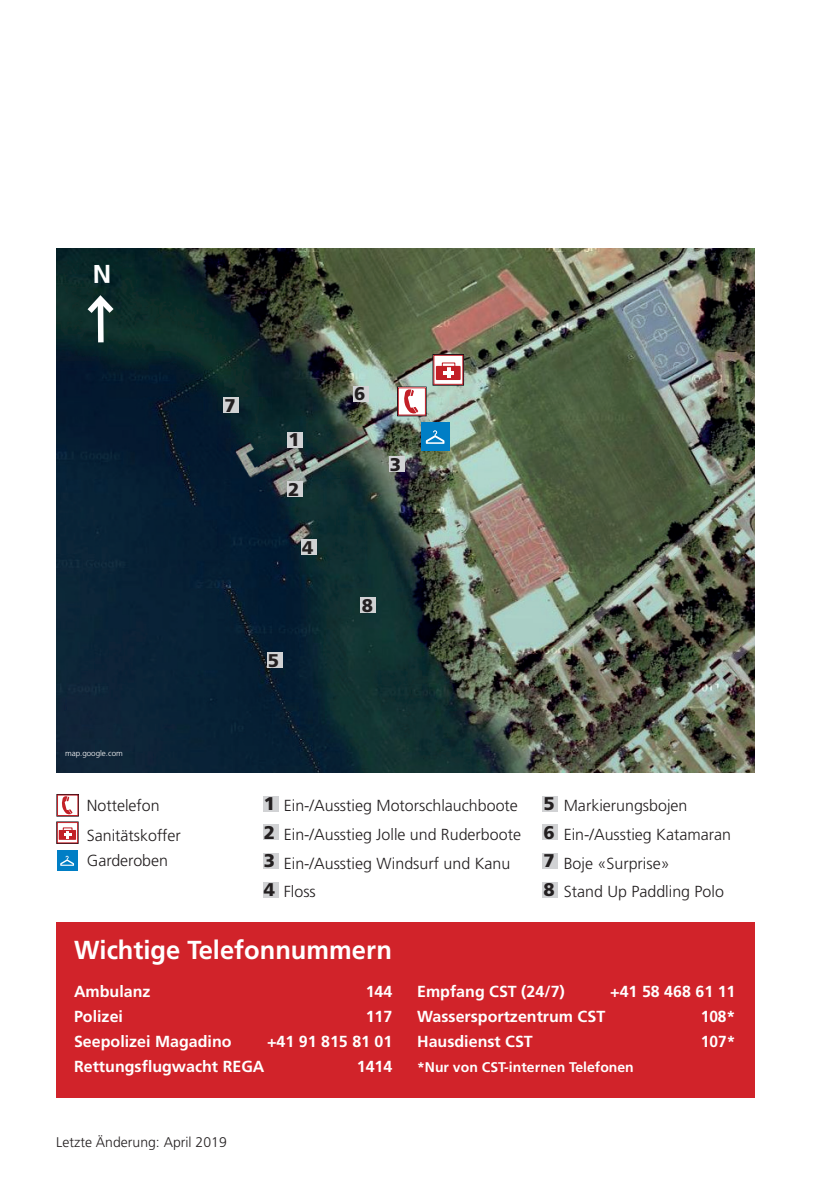
<style>
.page{position:relative;width:840px;height:1191px;background:#fff}
.page>*{position:absolute;margin:0;border:0;box-sizing:border-box;transform-origin:0 0}
.t1{font:700 26px "Frutiger LT";color:#fff}
.t2{font:900 18.4px "Frutiger LT";color:#231f20}
.t3{font:300 16px/28.6px "Frutiger LT";color:#231f20}
.t4{font:700 16px "Frutiger LT";color:#fff}
.t5{font:700 14px "Frutiger LT";color:#fff}
.t6{font:300 14px "Frutiger LT";color:#231f20}
.t7{font:300 8px "Frutiger LT";color:#fff}
.s1{font-weight:900;font-size:18.4px}
</style>
<div class="page">
<div style="left:57px;top:922px;width:697px;height:175px;background:#d1232a"></div>
<img style="left:57px;top:248px;width:697px;height:524px">
<div style="left:353px;top:386px;width:15px;height:16px;background:#d1d2d4"></div>
<div style="left:266px;top:652px;width:16px;height:16px;background:#d1d2d4"></div>
<div style="left:301px;top:539px;width:15px;height:16px;background:#d1d2d4"></div>
<div style="left:223px;top:397px;width:16px;height:16px;background:#d1d2d4"></div>
<div style="left:388px;top:456px;width:16px;height:16px;background:#d1d2d4"></div>
<div style="left:287px;top:481px;width:16px;height:16px;background:#d1d2d4"></div>
<div style="left:287px;top:432px;width:16px;height:15px;background:#d1d2d4"></div>
<div style="left:432px;top:354px;width:31px;height:31px;border:1px solid #0d0b14"></div>
<div style="left:433px;top:355px;width:29px;height:29px;background:#fff"></div>
<div style="left:433px;top:355px;width:30px;height:29px;border:1px solid #c22027"></div>
<div style="left:435px;top:366px;width:25px;height:14px;background:#c22027"></div>
<svg style="left:446px;top:367px;width:4px;height:11px"></svg>
<svg style="left:443px;top:371px;width:10px;height:3px"></svg>
<div style="left:441px;top:362px;width:14px;height:5px;border:1px solid #c22027"></div>
<div style="left:397px;top:387px;width:29px;height:29px;border:1px solid #0d0b14"></div>
<div style="left:398px;top:388px;width:27px;height:27px;background:#fff"></div>
<div style="left:398px;top:388px;width:27px;height:27px;border:1px solid #c22027"></div>
<svg style="left:402px;top:388px;width:16px;height:26px"></svg>
<div style="left:421px;top:422px;width:28px;height:28px;background:#007ec5"></div>
<svg style="left:425px;top:430px;width:19px;height:14px"></svg>
<div style="left:98px;top:299px;width:6px;height:43px;background:#fff"></div>
<svg style="left:82px;top:291px;width:37px;height:28px"></svg>
<div style="left:57px;top:795px;width:21px;height:20px;border:1px solid #c22027"></div>
<svg style="left:61px;top:795px;width:11px;height:20px"></svg>
<div style="left:57px;top:822px;width:21px;height:21px;border:1px solid #c22027"></div>
<div style="left:59px;top:830px;width:17px;height:10px;background:#c22027"></div>
<svg style="left:63px;top:827px;width:9px;height:11px"></svg>
<div style="left:57px;top:849px;width:20px;height:21px;background:#007ec5"></div>
<svg style="left:60px;top:855px;width:14px;height:10px"></svg>
<div style="left:262px;top:795px;width:16px;height:16px;background:#d1d2d4"></div>
<div style="left:262px;top:824px;width:16px;height:16px;background:#d1d2d4"></div>
<div style="left:262px;top:853px;width:16px;height:15px;background:#d1d2d4"></div>
<div style="left:262px;top:881px;width:16px;height:16px;background:#d1d2d4"></div>
<div style="left:542px;top:795px;width:16px;height:16px;background:#d1d2d4"></div>
<div style="left:542px;top:824px;width:16px;height:16px;background:#d1d2d4"></div>
<div style="left:542px;top:853px;width:16px;height:15px;background:#d1d2d4"></div>
<div style="left:542px;top:881px;width:16px;height:16px;background:#d1d2d4"></div>
<div style="left:359px;top:597px;width:16px;height:16px;background:#d1d2d4"></div>
<svg style="left:94px;top:265px;width:15px;height:18px"></svg>
<p class="t7" style="left:65px;top:749px;width:59px">map.google.com</p>
<p class="t3" style="left:87px;top:791px;width:95px;line-height:29.6px">Nottelefon<br>Sanitätskoffer</p>
<p class="t3" style="left:87px;top:847px;width:83px">Garderoben</p>
<p class="t2" style="left:224px;top:394px;width:13px">7</p>
<p class="t2" style="left:288px;top:428px;width:13px">1</p>
<p class="t2" style="left:288px;top:478px;width:13px">2</p>
<p class="t2" style="left:302px;top:536px;width:13px">4</p>
<p class="t2" style="left:267px;top:649px;width:13px">5</p>
<p class="t2" style="left:354px;top:383px;width:13px">6</p>
<p class="t2" style="left:389px;top:453px;width:13px">3</p>
<p class="t2" style="left:361px;top:594px;width:13px">8</p>
<p class="t3" style="left:263px;top:791px;width:258px"><span class="s1">1</span> Ein-/Ausstieg Motorschlauchboote<br><span class="s1">2</span> Ein-/Ausstieg Jolle und Ruderboote<br><span class="s1">3</span> Ein-/Ausstieg Windsurf und Kanu<br><span class="s1">4</span> Floss</p>
<p class="t3" style="left:543px;top:791px;width:189px"><span class="s1">5</span> Markierungsbojen<br><span class="s1">6</span> Ein-/Ausstieg Katamaran<br><span class="s1">7</span> Boje «Surprise»<br><span class="s1">8</span> Stand Up Paddling Polo</p>
<h1 class="t1" style="left:74px;top:934px;width:319px">Wichtige Telefonnummern</h1>
<p class="t4" style="left:74px;top:982px;width:78px">Ambulanz</p>
<p class="t4" style="left:365px;top:982px;width:28px">144</p>
<p class="t4" style="left:74px;top:1007px;width:50px">Polizei</p>
<p class="t4" style="left:365px;top:1007px;width:28px">117</p>
<p class="t4" style="left:74px;top:1032px;width:159px">Seepolizei Magadino</p>
<p class="t4" style="left:267px;top:1032px;width:127px">+41 91 815 81 01</p>
<p class="t4" style="left:74px;top:1057px;width:192px">Rettungsflugwacht REGA</p>
<p class="t4" style="left:356px;top:1057px;width:37px">1414</p>
<p class="t6" style="left:56px;top:1134px;width:172px">Letzte Änderung: April 2019</p>
<p class="t4" style="left:417px;top:982px;width:149px">Empfang CST (24/7)</p>
<p class="t4" style="left:609px;top:982px;width:127px">+41 58 468 61 11</p>
<p class="t4" style="left:417px;top:1007px;width:189px">Wassersportzentrum CST</p>
<p class="t4" style="left:700px;top:1007px;width:36px">108*</p>
<p class="t4" style="left:417px;top:1032px;width:117px">Hausdienst CST</p>
<p class="t4" style="left:700px;top:1032px;width:36px">107*</p>
<p class="t5" style="left:417px;top:1059px;width:218px">*Nur von CST-internen Telefonen</p>
</div>
